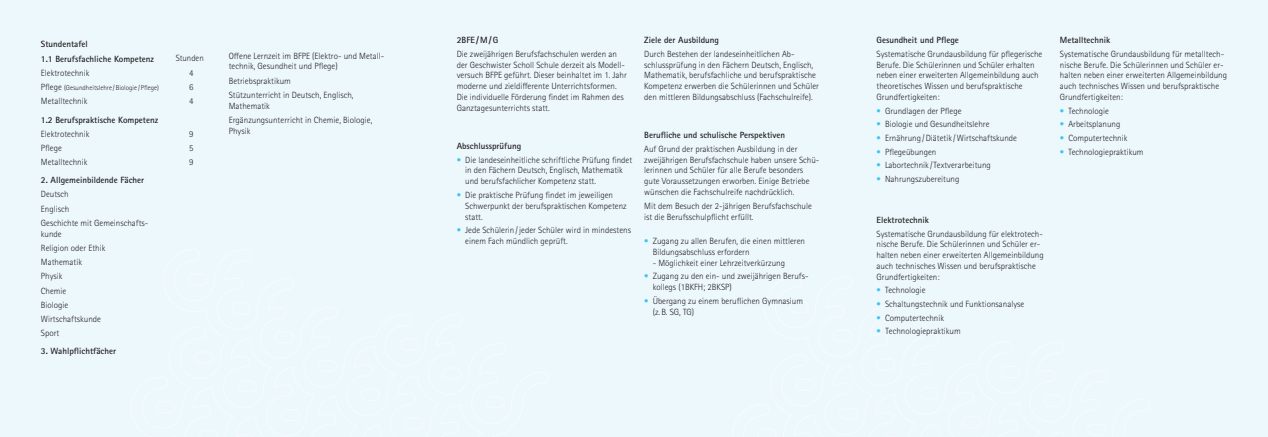
<style>
.page{position:relative;width:1268px;height:437px;background:#fff}
.page>*{position:absolute;margin:0;border:0;box-sizing:border-box;transform-origin:0 0}
.t1{font:300 9px/10.8px "Rotis Sans Serif Pro";color:#231f20}
.t2{font:700 9px/14.3px "Rotis Sans Serif Pro";color:#231f20}
.t3{font:300 7px "Rotis Sans Serif Pro";color:#231f20}
.s1{font-size:9px}
.s2{color:#3dc5f2}
</style>
<div class="page">
<div style="left:0;top:0;width:1267px;height:437px;background:#edf8fd"></div>
<p class="t2" style="left:41px;top:37px;width:115px">Stundentafel<br>1.1 Berufsfachliche Kompetenz</p>
<p class="t1" style="left:176px;top:53px;width:30px">Stunden</p>
<p class="t1" style="left:41px;top:67px;width:50px">Elektrotechnik</p>
<p class="t1" style="left:189px;top:67px;width:6px">4</p>
<p class="t3" style="left:41px;top:84px;width:120px"><span class="s1">Pflege</span> (Gesundheitslehre /Biologie / Pflege)</p>
<p class="t1" style="left:189px;top:82px;width:6px">6</p>
<p class="t1" style="left:41px;top:96px;width:48px">Metalltechnik</p>
<p class="t1" style="left:189px;top:96px;width:6px">4</p>
<p class="t2" style="left:41px;top:112px;width:119px">1.2 Berufspraktische Kompetenz</p>
<p class="t1" style="left:41px;top:128px;width:50px">Elektrotechnik</p>
<p class="t1" style="left:189px;top:128px;width:6px">9</p>
<p class="t1" style="left:41px;top:143px;width:22px">Pflege</p>
<p class="t1" style="left:189px;top:143px;width:6px">5</p>
<p class="t1" style="left:41px;top:157px;width:48px">Metalltechnik</p>
<p class="t1" style="left:189px;top:157px;width:6px">9</p>
<p class="t2" style="left:41px;top:173px;width:105px">2. Allgemeinbildende Fächer</p>
<p class="t1" style="left:41px;top:187px;width:109px;line-height:14.2px">Deutsch<br>Englisch<br>Geschichte mit Gemeinschafts-</p>
<p class="t1" style="left:41px;top:226px;width:66px;line-height:14.2px">kunde<br>Religion oder Ethik<br>Mathematik<br>Physik<br>Chemie<br>Biologie<br>Wirtschaftskunde<br>Sport</p>
<p class="t2" style="left:41px;top:344px;width:77px">3. Wahlpflichtfächer</p>
<p class="t1" style="left:229px;top:50px;width:157px">Offene Lernzeit im BFPE (Elektro- und Metall&shy;technik, Gesundheit und Pflege)</p>
<p class="t1" style="left:229px;top:73px;width:126px;line-height:14.2px">Betriebspraktikum<br>Stützunterricht in Deutsch, Englisch,</p>
<p class="t1" style="left:229px;top:99px;width:145px;line-height:14.2px">Mathematik<br>Ergänzungsunterricht in Chemie, Biologie,</p>
<p class="t1" style="left:229px;top:125px;width:23px">Physik</p>
<p class="t2" style="left:456px;top:33px;width:43px">2BFE/M/G</p>
<p class="t1" style="left:456px;top:49px;width:172px">Die zweijährigen Berufsfachschulen werden an der Geschwister Scholl Schule derzeit als Modell&shy;versuch BFPE geführt. Dieser beinhaltet im 1. Jahr moderne und zieldifferente Unterrichtsformen.<br>Die individuelle Förderung findet im Rahmen des Ganztagesunterrichts statt.</p>
<p class="t2" style="left:456px;top:139px;width:66px">Abschlussprüfung</p>
<p class="t1" style="left:465px;top:154px;width:168px;text-indent:-9px"><span class="s2">•</span> Die landeseinheitliche schriftliche Prüfung findet in den Fächern Deutsch, Englisch, Mathematik und berufsfachlicher Kompetenz statt.</p>
<p class="t1" style="left:465px;top:189px;width:163px;text-indent:-9px"><span class="s2">•</span> Die praktische Prüfung findet im jeweiligen<br>Schwerpunkt der berufspraktischen Kompetenz statt.</p>
<p class="t1" style="left:465px;top:225px;width:167px;text-indent:-9px"><span class="s2">•</span> Jede Schülerin /jeder Schüler wird in mindestens einem Fach mündlich geprüft.</p>
<p class="t2" style="left:644px;top:33px;width:76px">Ziele der Ausbildung</p>
<p class="t1" style="left:644px;top:49px;width:176px">Durch Bestehen der landeseinheitlichen Ab&shy;schlussprüfung in den Fächern Deutsch, Englisch, Mathematik, berufsfachliche und berufspraktische Kompetenz erwerben die Schülerinnen und Schüler den mittleren Bildungsabschluss (Fachschulreife).</p>
<p class="t2" style="left:644px;top:128px;width:142px">Berufliche und schulische Perspektiven</p>
<p class="t1" style="left:644px;top:143px;width:176px">Auf Grund der praktischen Ausbildung in der zweijährigen Berufsfachschule haben unsere Schü&shy;lerinnen und Schüler für alle Berufe besonders gute Voraussetzungen erworben. Einige Betriebe wünschen die Fachschulreife nachdrücklich.</p>
<p class="t1" style="left:644px;top:200px;width:169px">Mit dem Besuch der 2-jährigen Berufsfachschule ist die Berufsschulpflicht erfüllt.</p>
<p class="t1" style="left:652px;top:235px;width:154px;text-indent:-9px"><span class="s2">•</span> Zugang zu allen Berufen, die einen mittleren<br>Bildungsabschluss erfordern</p>
<p class="t1" style="left:652px;top:257px;width:134px">- Möglichkeit einer Lehrzeitverkürzung</p>
<p class="t1" style="left:652px;top:271px;width:157px;text-indent:-9px"><span class="s2">•</span> Zugang zu den ein- und zweijährigen Berufs&shy;kollegs (1BKFH; 2BKSP)</p>
<p class="t1" style="left:652px;top:295px;width:152px;text-indent:-9px"><span class="s2">•</span> Übergang zu einem beruflichen Gymnasium (z.B. SG, TG)</p>
<p class="t2" style="left:876px;top:33px;width:84px">Gesundheit und Pflege</p>
<p class="t1" style="left:876px;top:49px;width:167px">Systematische Grundausbildung für pflegerische Berufe. Die Schülerinnen und Schüler erhalten neben einer erweiterten Allgemeinbildung auch theoretisches Wissen und berufspraktische Grundfertigkeiten:</p>
<p class="t1" style="left:876px;top:105px;width:86px"><span class="s2">•</span> Grundlagen der Pflege</p>
<p class="t1" style="left:876px;top:119px;width:114px"><span class="s2">•</span> Biologie und Gesundheitslehre</p>
<p class="t1" style="left:876px;top:133px;width:142px"><span class="s2">•</span> Ernährung /Diätetik /Wirtschaftskunde</p>
<p class="t1" style="left:876px;top:146px;width:61px"><span class="s2">•</span> Pflegeübungen</p>
<p class="t1" style="left:876px;top:160px;width:116px"><span class="s2">•</span> Labortechnik /Textverarbeitung</p>
<p class="t1" style="left:876px;top:174px;width:84px"><span class="s2">•</span> Nahrungszubereitung</p>
<p class="t2" style="left:876px;top:212px;width:54px">Elektrotechnik</p>
<p class="t1" style="left:876px;top:228px;width:169px">Systematische Grundausbildung für elektrotech&shy;nische Berufe. Die Schülerinnen und Schüler er&shy;halten neben einer erweiterten Allgemeinbildung auch technisches Wissen und berufspraktische Grundfertigkeiten:</p>
<p class="t1" style="left:876px;top:285px;width:51px"><span class="s2">•</span> Technologie</p>
<p class="t1" style="left:876px;top:299px;width:149px"><span class="s2">•</span> Schaltungstechnik und Funktionsanalyse</p>
<p class="t1" style="left:876px;top:312px;width:69px"><span class="s2">•</span> Computertechnik</p>
<p class="t1" style="left:876px;top:326px;width:86px"><span class="s2">•</span> Technologiepraktikum</p>
<p class="t2" style="left:1059px;top:33px;width:52px">Metalltechnik</p>
<p class="t1" style="left:1059px;top:49px;width:169px">Systematische Grundausbildung für metalltech&shy;nische Berufe. Die Schülerinnen und Schüler er&shy;halten neben einer erweiterten Allgemeinbildung auch technisches Wissen und berufspraktische Grundfertigkeiten:</p>
<p class="t1" style="left:1059px;top:105px;width:51px"><span class="s2">•</span> Technologie</p>
<p class="t1" style="left:1059px;top:119px;width:62px"><span class="s2">•</span> Arbeitsplanung</p>
<p class="t1" style="left:1059px;top:133px;width:69px"><span class="s2">•</span> Computertechnik</p>
<p class="t1" style="left:1059px;top:146px;width:85px"><span class="s2">•</span> Technologiepraktikum</p>
</div>
